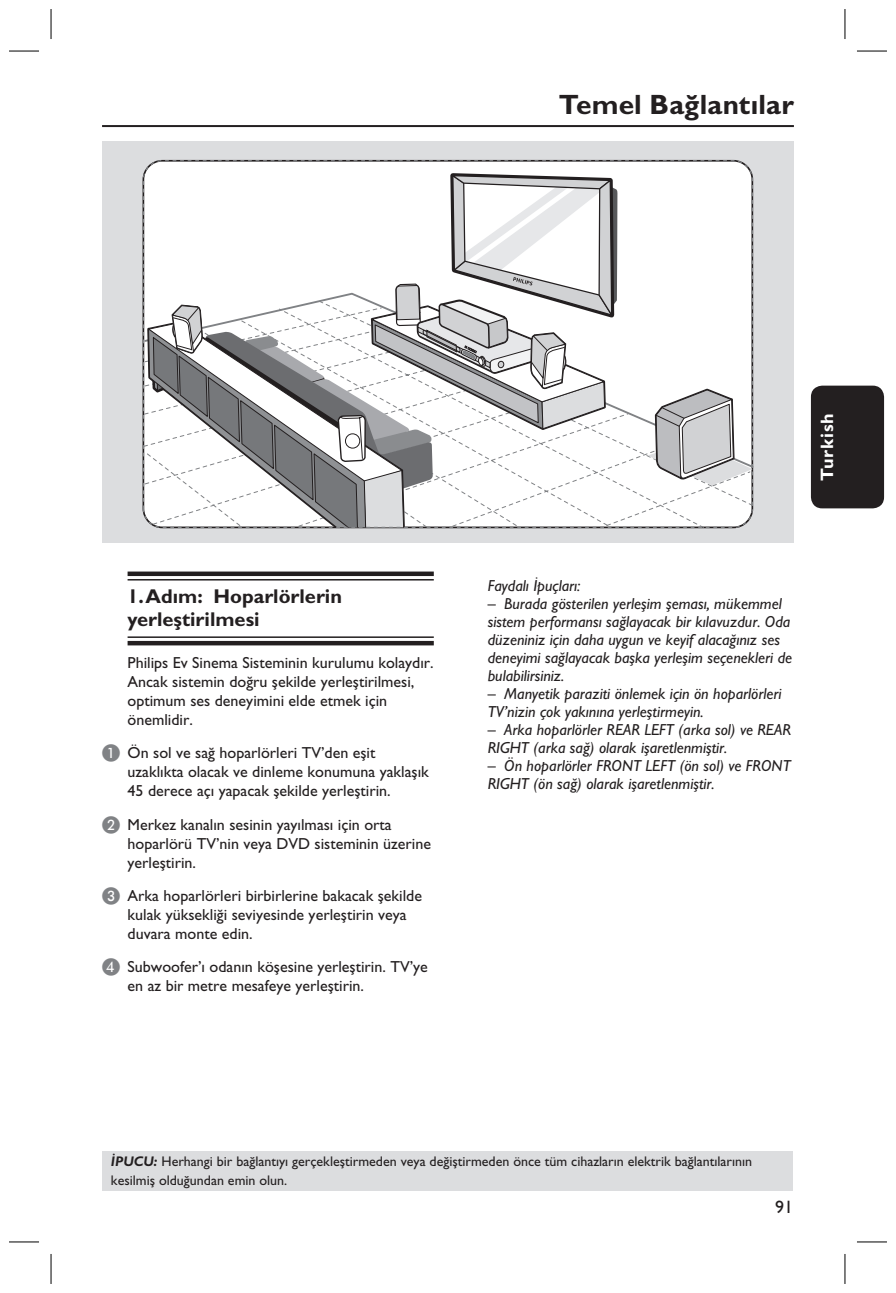
<style>
.page{position:relative;width:896px;height:1293px;background:#fff}
.page>*{position:absolute;margin:0;border:0;box-sizing:border-box;transform-origin:0 0}
.t1{font:700 28px "Gill Sans Tur";letter-spacing:.005em;color:#231f20}
.t2{font:700 20px/23px "Gill Sans Tur";color:#231f20}
.t3{font:700 18px "Gill Sans Std";letter-spacing:.05em;color:#fff}
.t4{font:18px "Gill Sans Std";color:#231f20}
.t5{font:16px/19px "Gill Sans Tur";color:#231f20}
.t6{font:italic 16px/18px "Gill Sans Tur";color:#231f20}
.t7{font:14px/19px "Gill Sans Tur";color:#231f20}
.s1{font-family:"Philips Pi Roman";font-size:18px;color:#808285}
.s2{font-weight:700;font-style:italic}
</style>
<div class="page">
<div style="left:811px;top:386px;width:73px;height:122px;background:#231f20;border-radius:11px"></div>
<hr style="left:102px;top:125px;width:692px;height:2px;background:#231f20">
<div style="left:102px;top:142px;width:692px;height:401px;background:#dcdddf"></div>
<svg style="left:144px;top:159px;width:608px;height:368px;background:#e3e3e3"></svg>
<div style="left:128px;top:571px;width:306px;height:5px;background:#231f20"></div>
<hr style="left:128px;top:579px;width:306px;height:1px;background:#231f20">
<hr style="left:128px;top:636px;width:306px;height:2px;background:#231f20">
<hr style="left:128px;top:641px;width:306px;height:4px;background:#231f20">
<div style="left:102px;top:1150px;width:691px;height:40px;background:#dcdddf"></div>
<hr style="left:9px;top:51px;width:30px;height:1px;background:#000">
<hr style="left:857px;top:51px;width:30px;height:1px;background:#000">
<hr style="left:9px;top:1241px;width:30px;height:1px;background:#000">
<hr style="left:857px;top:1241px;width:30px;height:1px;background:#000">
<hr style="left:51px;top:9px;width:1px;height:30px;background:#000">
<hr style="left:51px;top:1254px;width:1px;height:30px;background:#000">
<hr style="left:844px;top:9px;width:1px;height:30px;background:#000">
<hr style="left:844px;top:1254px;width:1px;height:30px;background:#000">
<h1 class="t1" style="left:559px;top:94px;width:237px">Temel Bağlantılar</h1>
<p class="t2" style="left:128px;top:587px;width:216px">1. Adım: Hoparlörlerin yerleştirilmesi</p>
<p class="t5" style="left:128px;top:655px;width:308px">Philips Ev Sinema Sisteminin kurulumu kolaydır.<br>Ancak sistemin doğru şekilde yerleştirilmesi, optimum ses deneyimini elde etmek için önemlidir.</p>
<p class="t5" style="left:128px;top:745px;width:303px;text-indent:-26px"><span class="s1">A</span> Ön sol ve sağ hoparlörleri TV’den eşit uzaklıkta olacak ve dinleme konumuna yaklaşık<br>45 derece açı yapacak şekilde yerleştirin.</p>
<p class="t5" style="left:128px;top:816px;width:305px;text-indent:-26px"><span class="s1">B</span> Merkez kanalın sesinin yayılması için orta hoparlörü TV’nin veya DVD sisteminin üzerine yerleştirin.</p>
<p class="t5" style="left:128px;top:888px;width:296px;text-indent:-26px"><span class="s1">C</span> Arka hoparlörleri birbirlerine bakacak şekilde kulak yüksekliği seviyesinde yerleştirin veya duvara monte edin.</p>
<p class="t5" style="left:128px;top:959px;width:302px;text-indent:-26px"><span class="s1">D</span> Subwoofer’ı odanın köşesine yerleştirin. TV’ye en az bir metre mesafeye yerleştirin.</p>
<p class="t3" style="left:821px;top:480px;width:69px;rotate:-90deg">Turkish</p>
<p class="t6" style="left:488px;top:578px;width:94px">Faydalı İpuçları:</p>
<p class="t6" style="left:488px;top:596px;width:306px">– Burada gösterilen yerleşim şeması, mükemmel sistem performansı sağlayacak bir kılavuzdur. Oda düzeniniz için daha uygun ve keyif alacağınız ses deneyimi sağlayacak başka yerleşim seçenekleri de bulabilirsiniz.</p>
<p class="t6" style="left:488px;top:686px;width:295px">– Manyetik paraziti önlemek için ön hoparlörleri<br>TV’nizin çok yakınına yerleştirmeyin.</p>
<p class="t6" style="left:488px;top:722px;width:305px">– Arka hoparlörler REAR LEFT (arka sol) ve REAR<br>RIGHT (arka sağ) olarak işaretlenmiştir.</p>
<p class="t6" style="left:488px;top:758px;width:305px">– Ön hoparlörler FRONT LEFT (ön sol) ve FRONT<br>RIGHT (ön sağ) olarak işaretlenmiştir.</p>
<p class="t7" style="left:111px;top:1153px;width:643px"><span class="s2">İPUCU:</span> Herhangi bir bağlantıyı gerçekleştirmeden veya değiştirmeden önce tüm cihazların elektrik bağlantılarının kesilmiş olduğundan emin olun.</p>
<p class="t4" style="left:775px;top:1201px;width:19px">91</p>
</div>
